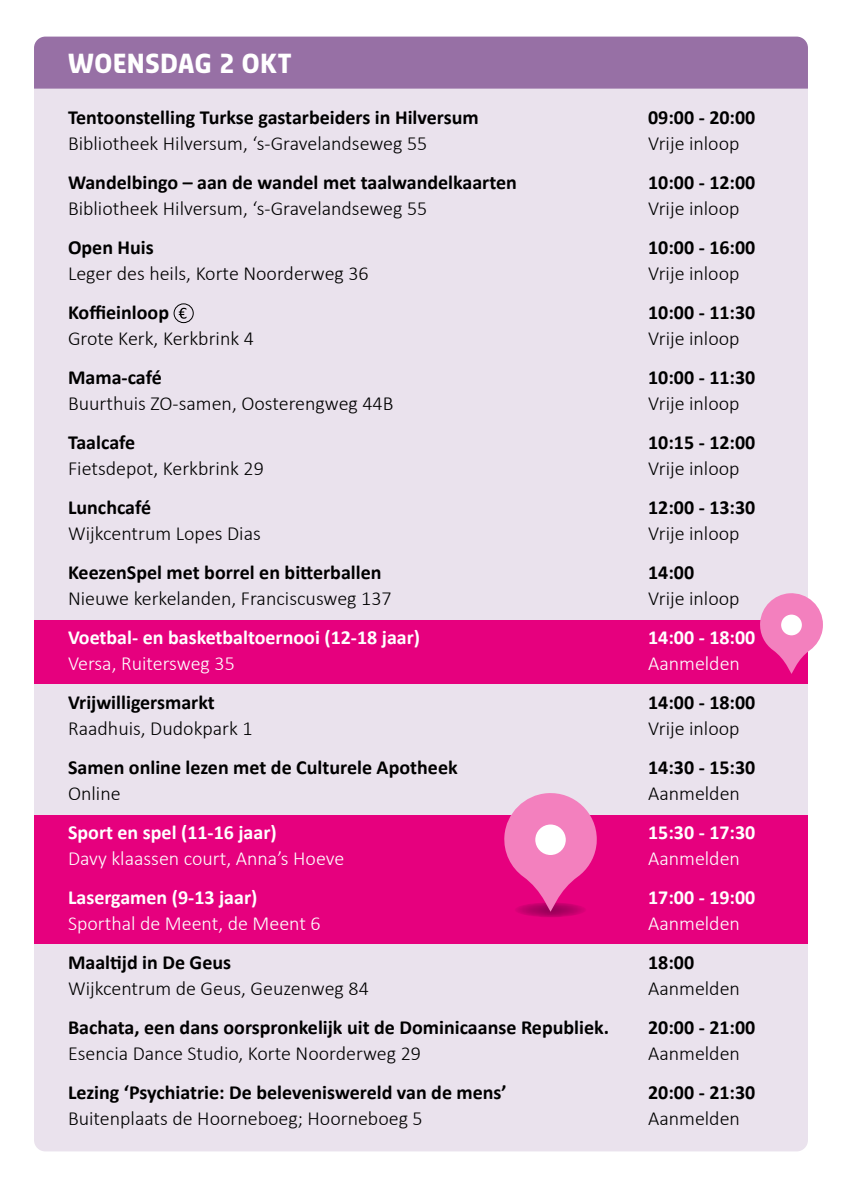
<style>
.page{position:relative;width:842px;height:1191px;background:#fff}
.page>*{position:absolute;margin:0;border:0;box-sizing:border-box;transform-origin:0 0}
.t1{font:700 25.8px "Sansa Con Pro";letter-spacing:.015em;color:#fff}
.t2{font:300 20px "Calibri";color:#000}
.t3{font:700 20px "Calibri";color:#000}
.t4{font:700 20px "Calibri";color:#fff}
.t5{font:300 20px "Calibri";color:#fff}
</style>
<div class="page">
<div style="left:34px;top:89px;width:774px;height:1062px;background:#eae2ed"></div>
<div style="left:34px;top:37px;width:774px;height:52px;background:#9770a5"></div>
<div style="left:174px;top:303px;width:20px;height:20px;border:1px solid #000;border-radius:50%"></div>
<svg style="left:179px;top:308px;width:8px;height:11px"></svg>
<div style="left:34px;top:620px;width:774px;height:63px;background:#e6007e"></div>
<svg style="left:759px;top:592px;width:64px;height:82px"></svg>
<div style="left:781px;top:614px;width:21px;height:21px;background:#fff;border-radius:50%"></div>
<div style="left:34px;top:815px;width:774px;height:128px;background:#e6007e"></div>
<svg style="left:515px;top:902px;width:71px;height:15px"></svg>
<svg style="left:503px;top:791px;width:94px;height:120px"></svg>
<div style="left:535px;top:824px;width:31px;height:31px;background:#fff;border-radius:50%"></div>
<p class="t1" style="left:68px;top:46px;width:225px">WOENSDAG 2 OKT</p>
<p class="t3" style="left:68px;top:103px;width:412px">Tentoonstelling Turkse gastarbeiders in Hilversum</p>
<p class="t3" style="left:648px;top:103px;width:109px">09:00 - 20:00</p>
<p class="t2" style="left:68px;top:131px;width:361px">Bibliotheek Hilversum, ‘s-Gravelandseweg 55</p>
<p class="t2" style="left:648px;top:131px;width:93px">Vrije inloop</p>
<p class="t3" style="left:68px;top:168px;width:450px">Wandelbingo – aan de wandel met taalwandelkaarten</p>
<p class="t3" style="left:648px;top:168px;width:109px">10:00 - 12:00</p>
<p class="t2" style="left:68px;top:196px;width:361px">Bibliotheek Hilversum, ‘s-Gravelandseweg 55</p>
<p class="t2" style="left:648px;top:196px;width:93px">Vrije inloop</p>
<p class="t3" style="left:68px;top:233px;width:87px">Open Huis</p>
<p class="t3" style="left:648px;top:233px;width:109px">10:00 - 16:00</p>
<p class="t2" style="left:68px;top:261px;width:302px">Leger des heils, Korte Noorderweg 36</p>
<p class="t2" style="left:648px;top:261px;width:93px">Vrije inloop</p>
<p class="t3" style="left:68px;top:298px;width:103px">Koffieinloop</p>
<p class="t3" style="left:648px;top:298px;width:109px">10:00 - 11:30</p>
<p class="t2" style="left:68px;top:326px;width:187px">Grote Kerk, Kerkbrink 4</p>
<p class="t2" style="left:648px;top:326px;width:93px">Vrije inloop</p>
<p class="t3" style="left:68px;top:363px;width:95px">Mama-café</p>
<p class="t3" style="left:648px;top:363px;width:109px">10:00 - 11:30</p>
<p class="t2" style="left:68px;top:391px;width:327px">Buurthuis ZO-samen, Oosterengweg 44B</p>
<p class="t2" style="left:648px;top:391px;width:93px">Vrije inloop</p>
<p class="t3" style="left:68px;top:428px;width:69px">Taalcafe</p>
<p class="t3" style="left:648px;top:428px;width:109px">10:15 - 12:00</p>
<p class="t2" style="left:68px;top:456px;width:197px">Fietsdepot, Kerkbrink 29</p>
<p class="t2" style="left:648px;top:456px;width:93px">Vrije inloop</p>
<p class="t3" style="left:68px;top:493px;width:85px">Lunchcafé</p>
<p class="t3" style="left:648px;top:493px;width:109px">12:00 - 13:30</p>
<p class="t2" style="left:68px;top:521px;width:194px">Wijkcentrum Lopes Dias</p>
<p class="t2" style="left:648px;top:521px;width:93px">Vrije inloop</p>
<p class="t3" style="left:68px;top:558px;width:315px">KeezenSpel met borrel en bitterballen</p>
<p class="t3" style="left:648px;top:558px;width:48px">14:00</p>
<p class="t2" style="left:68px;top:586px;width:325px">Nieuwe kerkelanden, Franciscusweg 137</p>
<p class="t2" style="left:648px;top:586px;width:93px">Vrije inloop</p>
<p class="t4" style="left:68px;top:623px;width:354px">Voetbal- en basketbaltoernooi (12-18 jaar)</p>
<p class="t4" style="left:648px;top:623px;width:109px">14:00 - 18:00</p>
<p class="t5" style="left:68px;top:651px;width:168px">Versa, Ruitersweg 35</p>
<p class="t5" style="left:648px;top:651px;width:93px">Aanmelden</p>
<p class="t3" style="left:68px;top:688px;width:148px">Vrijwilligersmarkt</p>
<p class="t3" style="left:648px;top:688px;width:109px">14:00 - 18:00</p>
<p class="t2" style="left:68px;top:716px;width:186px">Raadhuis, Dudokpark 1</p>
<p class="t2" style="left:648px;top:716px;width:93px">Vrije inloop</p>
<p class="t3" style="left:68px;top:753px;width:391px">Samen online lezen met de Culturele Apotheek</p>
<p class="t3" style="left:648px;top:753px;width:109px">14:30 - 15:30</p>
<p class="t2" style="left:68px;top:781px;width:54px">Online</p>
<p class="t2" style="left:648px;top:781px;width:93px">Aanmelden</p>
<p class="t4" style="left:68px;top:818px;width:210px">Sport en spel (11-16 jaar)</p>
<p class="t4" style="left:648px;top:818px;width:109px">15:30 - 17:30</p>
<p class="t5" style="left:68px;top:846px;width:278px">Davy klaassen court, Anna’s Hoeve</p>
<p class="t5" style="left:648px;top:846px;width:93px">Aanmelden</p>
<p class="t4" style="left:68px;top:883px;width:191px">Lasergamen (9-13 jaar)</p>
<p class="t4" style="left:648px;top:883px;width:109px">17:00 - 19:00</p>
<p class="t5" style="left:68px;top:911px;width:254px">Sporthal de Meent, de Meent 6</p>
<p class="t5" style="left:648px;top:911px;width:93px">Aanmelden</p>
<p class="t3" style="left:68px;top:948px;width:165px">Maaltijd in De Geus</p>
<p class="t3" style="left:648px;top:948px;width:48px">18:00</p>
<p class="t2" style="left:68px;top:976px;width:302px">Wijkcentrum de Geus, Geuzenweg 84</p>
<p class="t2" style="left:648px;top:976px;width:93px">Aanmelden</p>
<p class="t3" style="left:68px;top:1013px;width:542px">Bachata, een dans oorspronkelijk uit de Dominicaanse Republiek.</p>
<p class="t3" style="left:648px;top:1013px;width:109px">20:00 - 21:00</p>
<p class="t2" style="left:68px;top:1041px;width:354px">Esencia Dance Studio, Korte Noorderweg 29</p>
<p class="t2" style="left:648px;top:1041px;width:93px">Aanmelden</p>
<p class="t3" style="left:68px;top:1078px;width:440px">Lezing ‘Psychiatrie: De beleveniswereld van de mens’</p>
<p class="t3" style="left:648px;top:1078px;width:109px">20:00 - 21:30</p>
<p class="t2" style="left:68px;top:1106px;width:356px">Buitenplaats de Hoorneboeg; Hoorneboeg 5</p>
<p class="t2" style="left:648px;top:1106px;width:93px">Aanmelden</p>
</div>
